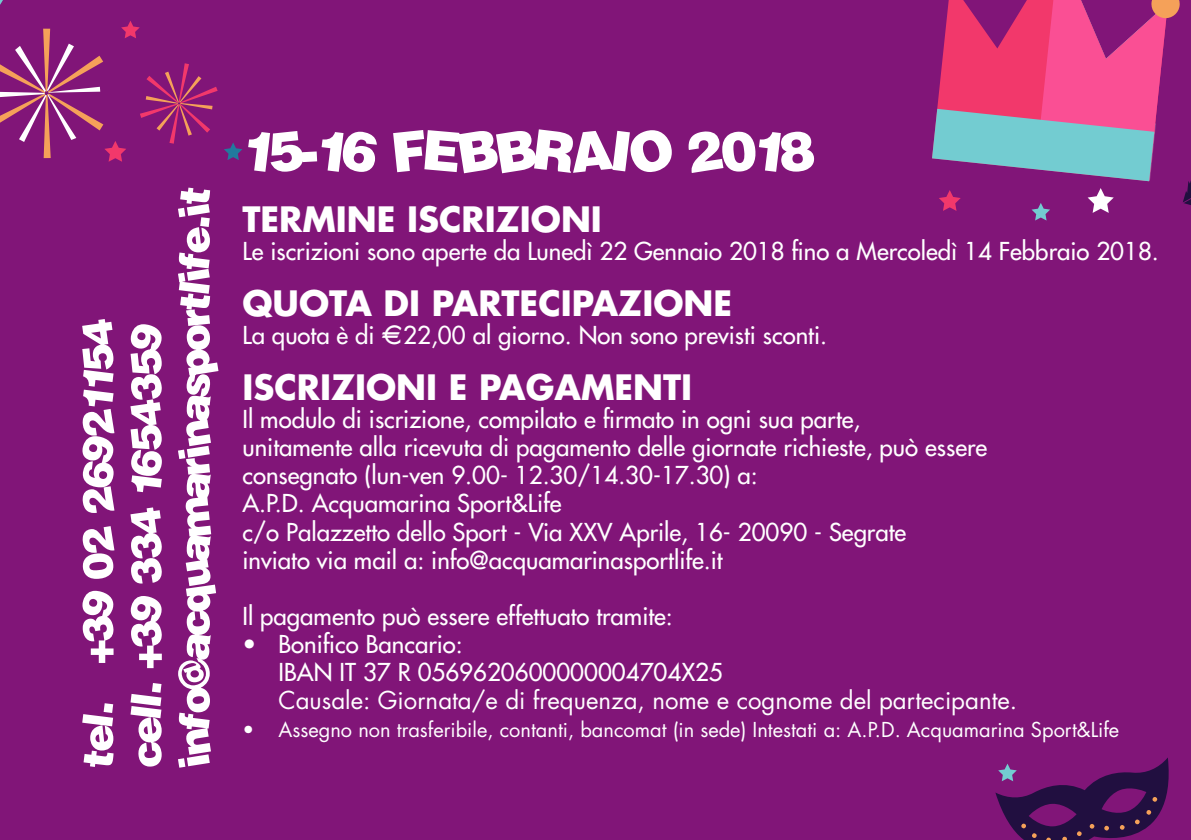
<style>
.page{position:relative;width:1191px;height:840px;background:#fff}
.page>*{position:absolute;margin:0;border:0;box-sizing:border-box;transform-origin:0 0}
.t1{font:700 34px "Futura";color:#fff}
.t2{font:24px "Futura";color:#fff}
.t3{font:24px/28px "Futura";color:#fff}
.t4{font:20px "Futura";color:#fff}
.s1{font-family:"Euro font"}
.s2{font-style:inherit}
</style>
<div class="page">
<div style="left:0;top:0;width:1191px;height:839px;background:#811578"></div>
<svg style="left:248px;top:129px;width:566px;height:44px"></svg>
<svg style="left:178px;top:187px;width:40px;height:580px"></svg>
<svg style="left:130px;top:324px;width:32px;height:442px"></svg>
<svg style="left:82px;top:319px;width:32px;height:447px"></svg>
<svg style="left:932px;top:0;width:259px;height:220px;background:#ad4d8d"></svg>
<svg style="left:224px;top:142px;width:18px;height:18px"></svg>
<svg style="left:0;top:0;width:218px;height:162px;background:#8e2479"></svg>
<svg style="left:995px;top:757px;width:182px;height:82px;background:#55155e"></svg>
<p class="t1" style="left:242px;top:196px;width:361px">TERMINE ISCRIZIONI</p>
<p class="t2" style="left:242px;top:235px;width:918px">Le iscrizioni sono aperte da Lunedì 22 Gennaio 2018 fino a Mercoledì 14 Febbraio 2018.</p>
<p class="t1" style="left:242px;top:280px;width:491px">QUOTA DI PARTECIPAZIONE</p>
<p class="t2" style="left:242px;top:319px;width:586px">La quota è di <span class="s1">C</span>22,00 al giorno. Non sono previsti sconti.</p>
<p class="t1" style="left:242px;top:364px;width:451px">ISCRIZIONI E PAGAMENTI</p>
<p class="t2" style="left:242px;top:403px;width:619px">Il modulo di iscrizione, compilato e firmato in ogni sua parte,</p>
<p class="t2" style="left:242px;top:431px;width:746px">unitamente alla ricevuta di pagamento delle giornate richieste, può essere</p>
<p class="t2" style="left:242px;top:459px;width:517px">consegnato (lun-ven 9.00- 12.30/14.30-17.30) a:</p>
<p class="t2" style="left:242px;top:487px;width:320px">A.P.D. Acquamarina Sport&amp;Life</p>
<p class="t2" style="left:242px;top:515px;width:665px">c/o Palazzetto dello Sport - Via XXV Aprile, 16- 20090 - Segrate</p>
<p class="t2" style="left:242px;top:543px;width:481px">inviato via mail a: info@acquamarinasportlife.it</p>
<p class="t2" style="left:242px;top:599px;width:432px">Il pagamento può essere effettuato tramite:</p>
<p class="t3" style="left:278px;top:629px;width:740px;text-indent:-36px"><span class="s2">• Bonifico Bancario:<br>IBAN IT 37 R 0569620600000004704X25<br></span>Causale: Giornata/e di frequenza, nome e cognome del partecipante.</p>
<p class="t4" style="left:242px;top:715px;width:878px">• Assegno non trasferibile, contanti, bancomat (in sede) Intestati a: A.P.D. Acquamarina Sport&amp;Life</p>
</div>
